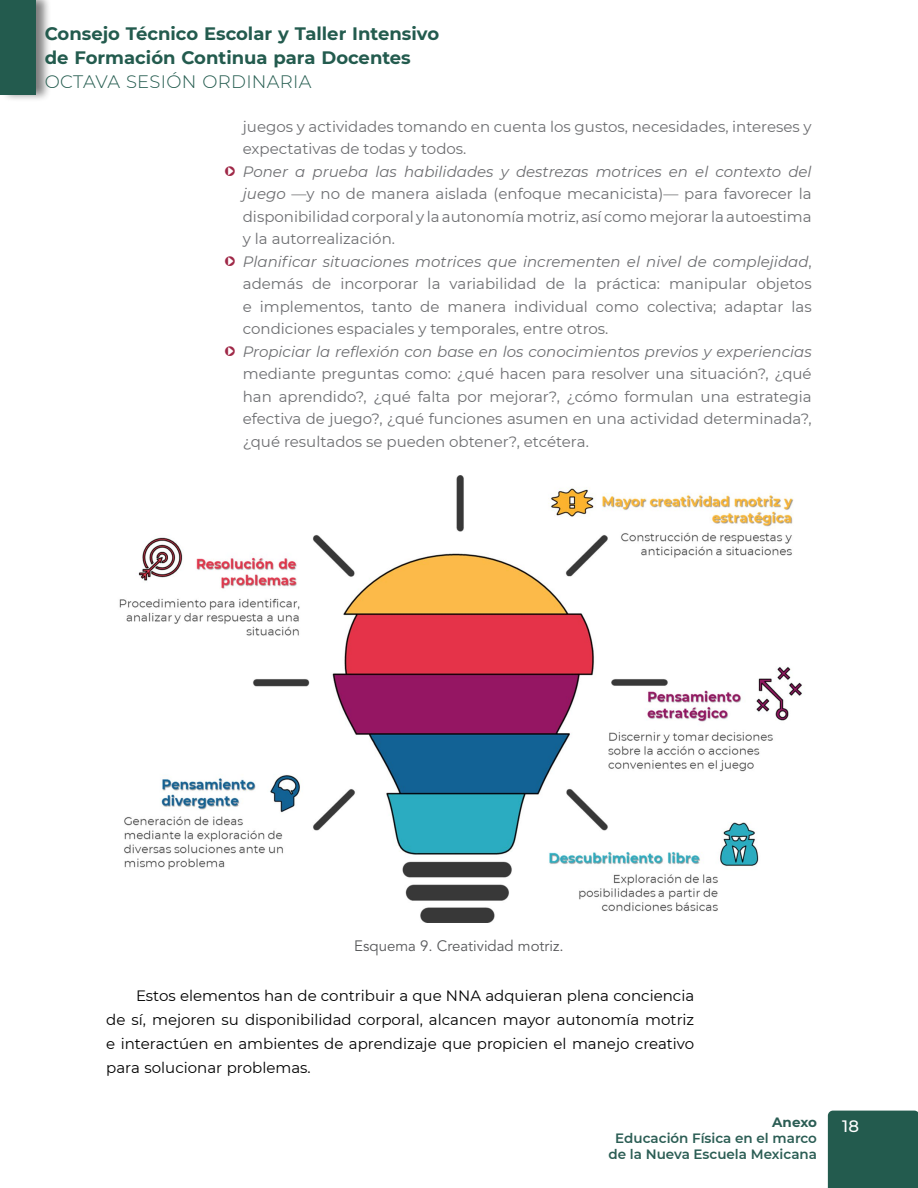
<style>
.page{position:relative;width:918px;height:1188px;background:#fff}
.page>*{position:absolute;margin:0;border:0;box-sizing:border-box;transform-origin:0 0}
.t1{font:700 18px/24px "Montserrat";color:#235b4e}
.t2{font:300 18px "Montserrat";letter-spacing:.015em;color:#235b4e}
.t3{font:500 16.5px "Montserrat";color:#fff}
.t4{font:15px "Montserrat";color:#6d6e71}
.t5{font:15px/24px "Montserrat";color:#000;text-align:justify}
.t6{font:italic 15px "Montserrat";color:#6d6e71}
.t7{font:15px "Avenir LT Std";color:#58595b}
.t8{font:600 13.5px/16.2px "Montserrat";color:#2b5d54;text-align:center}
.t9{font:700 13.5px "Montserrat";letter-spacing:-.005em;color:#2b5d54}
.s1{font-family:"KG Arrows";font-style:normal;font-size:18px;color:#9f2847}
.s2{font-style:italic}
.s3{font-style:normal}
</style>
<div class="page">
<div style="left:828px;top:1111px;width:90px;height:77px;background:#235b4e"></div>
<div style="left:0;top:0;width:52px;height:103px;background:#000;opacity:.5"></div>
<div style="left:0;top:0;width:35px;height:94px;background:#235b4e"></div>
<img style="left:119px;top:475px;width:683px;height:447px">
<p class="t1" style="left:45px;top:21px;width:396px">Consejo Técnico Escolar y Taller Intensivo de Formación Continua para Docentes</p>
<p class="t2" style="left:45px;top:70px;width:268px">OCTAVA SESIÓN ORDINARIA</p>
<p class="t4" style="left:243px;top:116px;width:570px">juegos y actividades tomando en cuenta los gustos, necesidades, intereses y</p>
<p class="t4" style="left:243px;top:138px;width:225px">expectativas de todas y todos.</p>
<p class="t6" style="left:225px;top:161px;width:588px"><span class="s1">y</span> Poner a prueba las habilidades y destrezas motrices en el contexto del</p>
<p class="t4" style="left:243px;top:183px;width:570px"><span class="s2">juego</span> —y no de manera aislada (enfoque mecanicista)— para favorecer la</p>
<p class="t4" style="left:243px;top:206px;width:570px">disponibilidad corporal y la autonomía motriz, así como mejorar la autoestima</p>
<p class="t4" style="left:243px;top:228px;width:154px">y la autorrealización.</p>
<p class="t6" style="left:225px;top:251px;width:588px"><span class="s1">y</span> Planificar situaciones motrices que incrementen el nivel de complejidad<span class="s3">,</span></p>
<p class="t4" style="left:243px;top:273px;width:570px">además de incorporar la variabilidad de la práctica: manipular objetos</p>
<p class="t4" style="left:243px;top:296px;width:570px">e implementos, tanto de manera individual como colectiva; adaptar las</p>
<p class="t4" style="left:243px;top:318px;width:367px">condiciones espaciales y temporales, entre otros.</p>
<p class="t6" style="left:225px;top:341px;width:588px"><span class="s1">y</span> Propiciar la reflexión con base en los conocimientos previos y experiencias</p>
<p class="t4" style="left:243px;top:363px;width:570px">mediante preguntas como: ¿qué hacen para resolver una situación?, ¿qué</p>
<p class="t4" style="left:243px;top:386px;width:570px">han aprendido?, ¿qué falta por mejorar?, ¿cómo formulan una estrategia</p>
<p class="t4" style="left:243px;top:408px;width:570px">efectiva de juego?, ¿qué funciones asumen en una actividad determinada?,</p>
<p class="t4" style="left:243px;top:431px;width:348px">¿qué resultados se pueden obtener?, etcétera.</p>
<p class="t7" style="left:354px;top:937px;width:211px">Esquema 9. Creatividad motriz.</p>
<p class="t5" style="left:106px;top:983px;width:590px;text-indent:30px">Estos elementos han de contribuir a que NNA adquieran plena conciencia de sí, mejoren su disponibilidad corporal, alcancen mayor autonomía motriz e interactúen en ambientes de aprendizaje que propicien el manejo creativo para solucionar problemas.</p>
<p class="t9" style="left:772px;top:1112px;width:46px">Anexo</p>
<p class="t8" style="left:609px;top:1129px;width:210px">Educación Física en el marco de la Nueva Escuela Mexicana</p>
<p class="t3" style="left:842px;top:1114px;width:18px">18</p>
</div>
